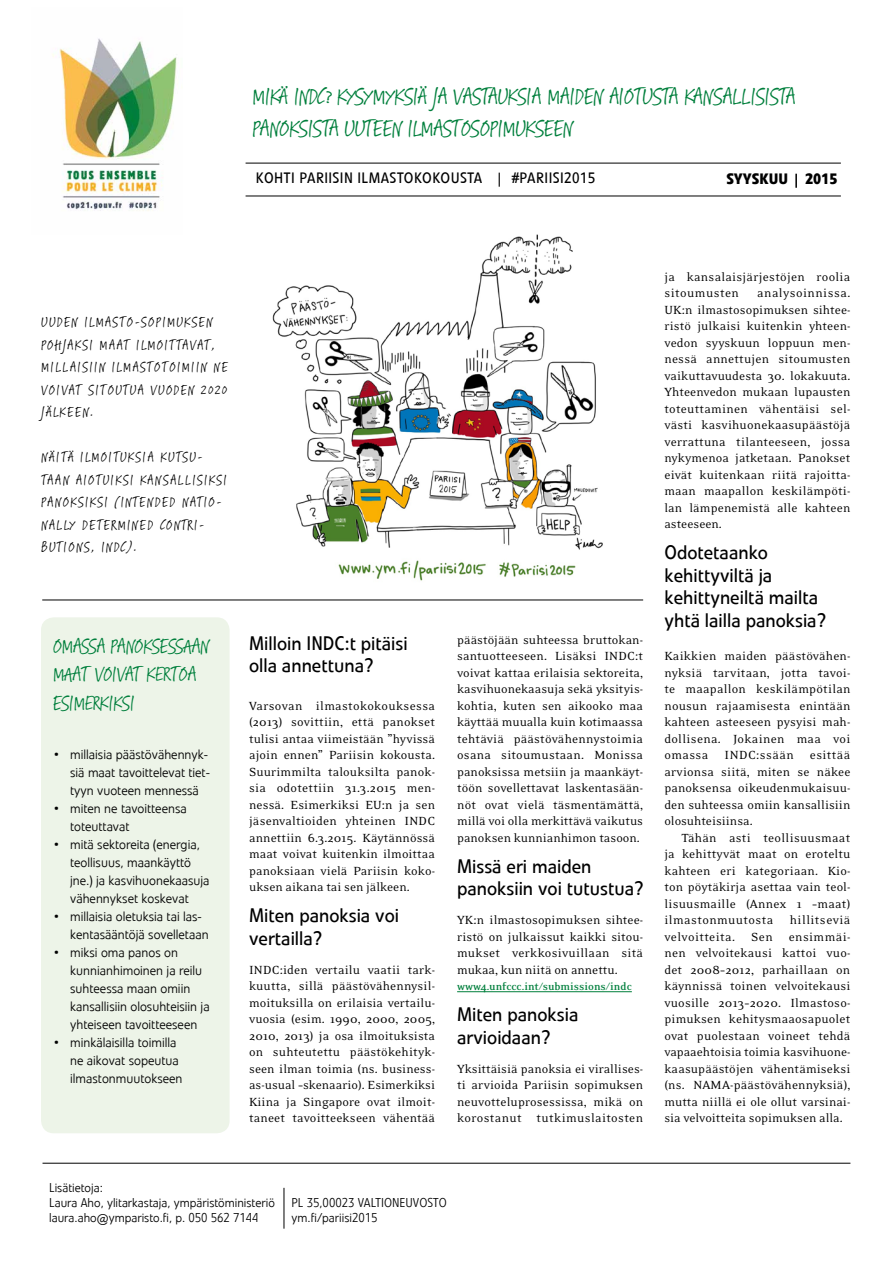
<style>
.page{position:relative;width:893px;height:1263px;background:#fff}
.page>*{position:absolute;margin:0;border:0;box-sizing:border-box;transform-origin:0 0}
.t1{font:27px/32.4px "Suomi Hand Script";letter-spacing:.015em;color:#007f3c}
.t2{font:24px/28.8px "Suomi Hand Script";letter-spacing:.015em;color:#007f3c}
.t3{font:19.5px/22.5px "Veto Com";color:#000}
.t4{font:16.5px/22.5px "Suomi Hand Script";letter-spacing:.115em;color:#000}
.t5{font:15px "Veto Com";letter-spacing:.025em;color:#000}
.t6{font:700 15px "Veto Com";color:#000}
.t7{font:13.5px/16.5px "Eidetic Neo OT";color:#000;text-align:justify}
.t8{font:300 13.5px/18px "Veto Com";color:#000}
.t9{font:13.5px/16.5px "Eidetic Neo OT";letter-spacing:.02em;color:#000}
.t10{font:300 12.75px/15px "Veto Com";color:#000}
.t11{font:700 12px "Eidetic Neo OT";color:#007f3c}
</style>
<div class="page">
<hr style="left:284px;top:1188px;width:1px;height:41px;background:#000">
<div style="left:41px;top:617px;width:189px;height:516px;background:#edf4e8;border-radius:13px"></div>
<img style="left:52px;top:38px;width:125px;height:173px">
<svg style="left:795px;top:174px;width:2px;height:14px"></svg>
<hr style="left:246px;top:163px;width:595px;height:1px;background:#000">
<hr style="left:246px;top:196px;width:595px;height:1px;background:#000">
<svg style="left:499px;top:173px;width:1px;height:14px"></svg>
<hr style="left:43px;top:1163px;width:807px;height:1px;background:#000">
<hr style="left:42px;top:600px;width:601px;height:1px;background:#000">
<hr style="left:457px;top:991px;width:175px;height:1px;background:#007f3c">
<img style="left:272px;top:234px;width:331px;height:347px">
<h1 class="t1" style="left:253px;top:82px;width:544px">MIKÄ INDC? KYSYMYKSIÄ JA VASTAUKSIA MAIDEN AIOTUSTA KANSALLISISTA<br>PANOKSISTA UUTEEN ILMASTOSOPIMUKSEEN</h1>
<p class="t5" style="left:256px;top:169px;width:228px">KOHTI PARIISIN ILMASTOKOKOUSTA</p>
<p class="t5" style="left:512px;top:169px;width:85px">#PARIISI2015</p>
<p class="t6" style="left:726px;top:170px;width:113px">SYYSKUU 2015</p>
<p class="t4" style="left:42px;top:312px;width:188px">UUDEN ILMASTO-SOPIMUKSEN<br>POHJAKSI MAAT ILMOITTAVAT,<br>MILLAISIIN ILMASTOTOIMIIN NE<br>VOIVAT SITOUTUA VUODEN 2020<br>JÄLKEEN.</p>
<p class="t4" style="left:42px;top:447px;width:187px">NÄITÄ ILMOITUKSIA KUTSU-<br>TAAN AIOTUIKSI KANSALLISIKSI<br>PANOKSIKSI (INTENDED NATIO-<br>NALLY DETERMINED CONTRI-<br>BUTIONS, INDC).</p>
<h2 class="t2" style="left:53px;top:633px;width:157px">OMASSA PANOKSESSAAN<br>MAAT VOIVAT KERTOA<br>ESIMERKIKSI</h2>
<p class="t8" style="left:70px;top:745px;width:141px;text-indent:-17px">• millaisia päästövähennyk&shy;siä maat tavoittelevat tiet&shy;tyyn vuoteen mennessä</p>
<p class="t8" style="left:70px;top:799px;width:118px;text-indent:-17px">• miten ne tavoitteensa toteuttavat</p>
<p class="t8" style="left:70px;top:835px;width:141px;text-indent:-17px">• mitä sektoreita (energia, teollisuus, maankäyttö jne.) ja kasvihuonekaasuja vähennykset koskevat</p>
<p class="t8" style="left:70px;top:907px;width:140px;text-indent:-17px">• millaisia oletuksia tai las&shy;kentasääntöjä sovelletaan</p>
<p class="t8" style="left:70px;top:943px;width:141px;text-indent:-17px">• miksi oma panos on kunnianhimoinen ja reilu suhteessa maan omiin kansallisiin olosuhteisiin ja yhteiseen tavoitteeseen</p>
<p class="t8" style="left:70px;top:1033px;width:114px;text-indent:-17px">• minkälaisilla toimilla ne aikovat sopeutua ilmastonmuutokseen</p>
<h3 class="t3" style="left:249px;top:632px;width:160px">Milloin INDC:t pitäisi olla annettuna?</h3>
<p class="t7" style="left:249px;top:697px;width:188px">Varsovan ilmastokokouksessa (2013) sovittiin, että panokset tulisi antaa viimeistään ”hyvissä ajoin ennen” Pariisin kokousta.<br>Suurimmilta talouksilta panok&shy;sia odotettiin 31.3.2015 men&shy;nessä. Esimerkiksi EU:n ja sen jäsenvaltioiden yhteinen INDC annettiin 6.3.2015. Käytännössä maat voivat kuitenkin ilmoittaa panoksiaan vielä Pariisin koko&shy;uksen aikana tai sen jälkeen.</p>
<h3 class="t3" style="left:249px;top:904px;width:152px">Miten panoksia voi vertailla?</h3>
<p class="t7" style="left:249px;top:961px;width:188px">INDC:iden vertailu vaatii tark&shy;kuutta, sillä päästövähennysil&shy;moituksilla on erilaisia vertailu&shy;vuosia (esim. 1990, 2000, 2005, 2010, 2013) ja osa ilmoituksista on suhteutettu päästökehityk&shy;seen ilman toimia (ns. business&shy;as-usual –skenaario). Esimerkiksi Kiina ja Singapore ovat ilmoit&shy;taneet tavoitteekseen vähentää</p>
<p class="t7" style="left:457px;top:631px;width:188px">päästöjään suhteessa bruttokan&shy;santuotteeseen. Lisäksi INDC:t voivat kattaa erilaisia sektoreita, kasvihuonekaasuja sekä yksityis&shy;kohtia, kuten sen aikooko maa käyttää muualla kuin kotimaassa tehtäviä päästövähennystoimia osana sitoumustaan. Monissa panoksissa metsiin ja maankäyt&shy;töön sovellettavat laskentasään&shy;nöt ovat vielä täsmentämättä, millä voi olla merkittävä vaikutus panoksen kunnianhimon tasoon.</p>
<h3 class="t3" style="left:457px;top:855px;width:188px">Missä eri maiden panoksiin voi tutustua?</h3>
<p class="t7" style="left:457px;top:912px;width:188px">YK:n ilmastosopimuksen sihtee&shy;ristö on julkaissut kaikki sitou&shy;mukset verkkosivuillaan sitä mukaa, kun niitä on annettu.</p>
<p class="t11" style="left:457px;top:980px;width:176px">www4.unfccc.int/submissions/indc</p>
<h3 class="t3" style="left:457px;top:1003px;width:123px">Miten panoksia arvioidaan?</h3>
<p class="t7" style="left:457px;top:1060px;width:188px">Yksittäisiä panoksia ei virallises&shy;ti arvioida Pariisin sopimuksen neuvotteluprosessissa, mikä on korostanut tutkimuslaitosten</p>
<p class="t9" style="left:664px;top:268px;width:188px">ja kansalaisjärjestöjen roolia sitoumusten</p>
<p class="t7" style="left:664px;top:285px;width:188px;text-indent:93px">analysoinnissa.<br>UK:n ilmastosopimuksen sihtee&shy;ristö julkaisi kuitenkin yhteen&shy;vedon syyskuun loppuun men&shy;nessä annettujen sitoumusten vaikuttavuudesta 30. lokakuuta.<br>Yhteenvedon mukaan lupausten toteuttaminen vähentäisi sel&shy;västi kasvihuonekaasupäästöjä verrattuna tilanteeseen, jossa nykymenoa jatketaan. Panokset eivät kuitenkaan riitä rajoitta&shy;maan maapallon keskilämpöti&shy;lan lämpenemistä alle kahteen asteeseen.</p>
<h3 class="t3" style="left:664px;top:541px;width:163px">Odotetaanko kehittyviltä ja kehittyneiltä mailta yhtä lailla panoksia?</h3>
<p class="t7" style="left:664px;top:648px;width:188px">Kaikkien maiden päästövähen&shy;nyksiä tarvitaan, jotta tavoi&shy;te maapallon keskilämpötilan nousun rajaamisesta enintään kahteen asteeseen pysyisi mah&shy;dollisena. Jokainen maa voi omassa INDC:ssään esittää arvionsa siitä, miten se näkee panoksensa oikeudenmukaisuu&shy;den suhteessa omiin kansallisiin olosuhteisiinsa.</p>
<p class="t7" style="left:664px;top:829px;width:188px;text-indent:17px">Tähän asti teollisuusmaat ja kehittyvät maat on eroteltu kahteen eri kategoriaan. Kio&shy;ton pöytäkirja asettaa vain teol&shy;lisuusmaille (Annex 1 –maat) ilmastonmuutosta hillitseviä velvoitteita. Sen ensimmäi&shy;nen velvoitekausi kattoi vuo&shy;det 2008–2012, parhaillaan on käynnissä toinen velvoitekausi vuosille 2013–2020. Ilmastoso&shy;pimuksen kehitysmaaosapuolet ovat puolestaan voineet tehdä vapaaehtoisia toimia kasvihuone&shy;kaasupäästöjen vähentämiseksi (ns. NAMA-päästövähennyksiä), mutta niillä ei ole ollut varsinai&shy;sia velvoitteita sopimuksen alla.</p>
<p class="t10" style="left:49px;top:1180px;width:227px">Lisätietoja:<br>Laura Aho, ylitarkastaja, ympäristöministeriö laura.aho@ymparisto.fi, p. 050 562 7144</p>
<p class="t10" style="left:292px;top:1195px;width:157px">PL 35,00023 VALTIONEUVOSTO ym.fi/pariisi2015</p>
</div>
